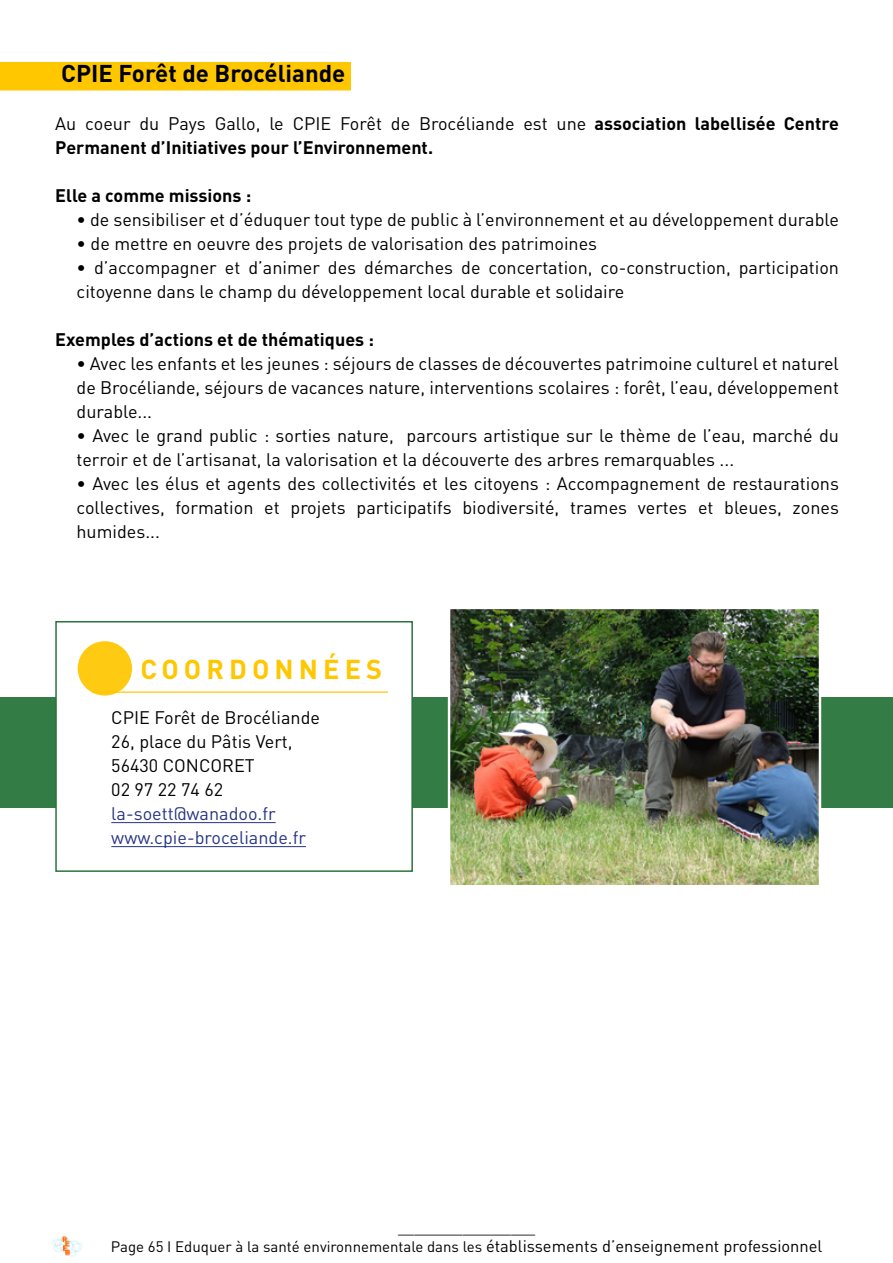
<style>
.page{position:relative;width:893px;height:1263px;background:#fff}
.page>*{position:absolute;margin:0;border:0;box-sizing:border-box;transform-origin:0 0}
.t1{font:700 27px "DINOT";letter-spacing:.19em;color:#fec700}
.t2{font:700 24px "DINOT";color:#000}
.t3{font:18px/24px "DIN";color:#000}
.t4{font:700 18px/24px "DINOT";color:#000}
.t5{font:18px "DIN";color:#283583}
.t6{font:15px/19.5px "DIN";color:#000;text-align:center}
.s1{font-family:"DIN";font-weight:400}
.s2{font-size:16.5px}
</style>
<div class="page">
<img style="left:52px;top:1236px;width:31px;height:22px">
<div style="left:0;top:62px;width:351px;height:28px;background:#fec700"></div>
<div style="left:0;top:697px;width:893px;height:111px;background:#347c45"></div>
<img style="left:451px;top:610px;width:367px;height:274px">
<div style="left:448px;top:607px;width:373px;height:280px;border:2px solid #fff"></div>
<div style="left:55px;top:621px;width:358px;height:251px;background:#fff;border:2px solid #2a753c"></div>
<div style="left:78px;top:641px;width:54px;height:55px;background:#feca12;border-radius:50%"></div>
<hr style="left:92px;top:691px;width:296px;height:2px;background:#fec700">
<hr style="left:111px;top:822px;width:165px;height:1px;background:#283583">
<hr style="left:111px;top:846px;width:195px;height:1px;background:#283583">
<p class="t2" style="left:61px;top:57px;width:286px">CPIE Forêt de Brocéliande</p>
<p class="t4" style="left:55px;top:111px;width:785px"><span class="s1">Au coeur du Pays Gallo, le CPIE Forêt de Brocéliande est une</span> association labellisée Centre<br>Permanent d’Initiatives pour l’Environnement.</p>
<p class="t4" style="left:55px;top:183px;width:198px">Elle a comme missions :</p>
<p class="t3" style="left:77px;top:207px;width:764px">• de sensibiliser et d’éduquer tout type de public à l’environnement et au développement durable</p>
<p class="t3" style="left:77px;top:231px;width:522px">• de mettre en oeuvre des projets de valorisation des patrimoines</p>
<p class="t3" style="left:77px;top:255px;width:764px">• d’accompagner et d’animer des démarches de concertation, co-construction, participation citoyenne dans le champ du développement local durable et solidaire</p>
<p class="t4" style="left:55px;top:327px;width:320px">Exemples d’actions et de thématiques :</p>
<p class="t3" style="left:77px;top:351px;width:764px;text-align:justify">• Avec les enfants et les jeunes : séjours de classes de découvertes patrimoine culturel et naturel de Brocéliande, séjours de vacances nature, interventions scolaires : forêt, l’eau, développement durable...</p>
<p class="t3" style="left:77px;top:423px;width:764px">• Avec le grand public : sorties nature, parcours artistique sur le thème de l’eau, marché du terroir et de l’artisanat, la valorisation et la découverte des arbres remarquables ...</p>
<p class="t3" style="left:77px;top:471px;width:764px;text-align:justify">• Avec les élus et agents des collectivités et les citoyens : Accompagnement de restaurations collectives, formation et projets participatifs biodiversité, trames vertes et bleues, zones humides...</p>
<p class="t1" style="left:140px;top:651px;width:243px">COORDONNÉES</p>
<p class="t3" style="left:111px;top:705px;width:210px">CPIE Forêt de Brocéliande</p>
<p class="t3" style="left:111px;top:729px;width:183px">26, place du Pâtis Vert,</p>
<p class="t3" style="left:111px;top:753px;width:145px">56430 CONCORET</p>
<p class="t3" style="left:111px;top:777px;width:113px">02 97 22 74 62</p>
<p class="t5" style="left:111px;top:802px;width:166px">la-soett@wanadoo.fr</p>
<p class="t5" style="left:111px;top:826px;width:196px">www.cpie-broceliande.fr</p>
<p class="t6" style="left:111px;top:1217px;width:713px">_________________<br>Page 65 I Eduquer à la santé environnementale dans les <span class="s2">établissements d’enseignement professionnel</span></p>
</div>
